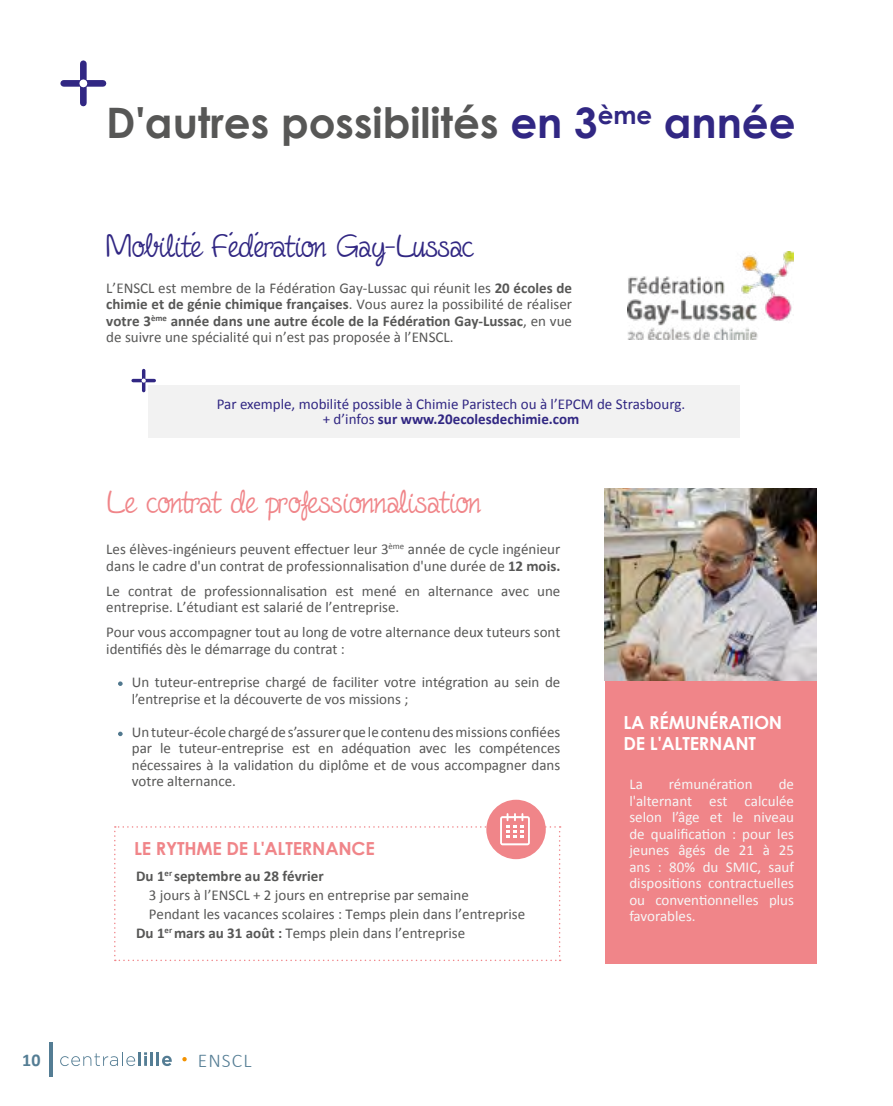
<style>
.page{position:relative;width:893px;height:1106px;background:#fff}
.page>*{position:absolute;margin:0;border:0;box-sizing:border-box;transform-origin:0 0}
.t1{font:700 42px "Century Gothic";color:#575756}
.t2{font:36px "Fineliner Script";color:#f08589}
.t3{font:36px "Fineliner Script";color:#312783}
.t4{font:300 19.5px "Calibri";letter-spacing:.06em;color:#547d94}
.t5{font:700 18px/21px "Century Gothic";letter-spacing:-.01em;color:#fff}
.t6{font:700 18px "Century Gothic";letter-spacing:-.01em;color:#f08589}
.t7{font:700 18px "Calibri";color:#547d94}
.t8{font:15px/16.5px "Calibri";color:#575756}
.t9{font:15px/16.5px "Calibri";color:#f6f6f6;text-align:justify}
.t10{font:15px/15px "Calibri";color:#312783;text-align:center}
.t11{font:700 15px "Calibri";color:#575756}
.s1{color:#312783}
.s2{font-weight:700}
</style>
<div class="page">
<hr style="left:50px;top:1042px;width:3px;height:34px;background:#547d94">
<svg style="left:60px;top:1052px;width:112px;height:14px"></svg>
<svg style="left:182px;top:1057px;width:5px;height:4px"></svg>
<div style="left:64px;top:80px;width:39px;height:7px;background:#312783"></div>
<div style="left:80px;top:64px;width:7px;height:39px;background:#312783"></div>
<svg style="left:79px;top:79px;width:8px;height:8px"></svg>
<img style="left:627px;top:252px;width:166px;height:87px">
<div style="left:148px;top:385px;width:592px;height:53px;background:#f2f2f2"></div>
<hr style="left:133px;top:379px;width:21px;height:3px;background:#312783">
<hr style="left:142px;top:370px;width:3px;height:20px;background:#312783">
<svg style="left:142px;top:378px;width:4px;height:4px"></svg>
<svg style="left:118px;top:681px;width:5px;height:5px"></svg>
<svg style="left:118px;top:731px;width:5px;height:5px"></svg>
<div style="left:605px;top:512px;width:211px;height:452px;background:#f08589"></div>
<img style="left:605px;top:488px;width:211px;height:192px">
<div style="left:486px;top:799px;width:60px;height:60px;background:#f08589;border-radius:50%"></div>
<svg style="left:114px;top:813px;width:447px;height:148px"></svg>
<h1 class="t1" style="left:106px;top:91px;width:691px">D'autres possibilités <span class="s1">en 3</span><sup>ème</sup> <span class="s1">année</span></h1>
<h2 class="t3" style="left:106px;top:227px;width:370px">Mobilité Fédération Gay-Lussac</h2>
<p class="t8" style="left:106px;top:279px;width:467px;text-align:justify">L’ENSCL est membre de la Fédération Gay-Lussac qui réunit les <span class="s2">20 écoles de chimie et de génie chimique françaises</span>. Vous aurez la possibilité de réaliser <span class="s2">votre 3</span><sup>ème</sup> <span class="s2">année dans une autre école de la Fédération Gay-Lussac</span>, en vue de suivre une spécialité qui n’est pas proposée à l’ENSCL.</p>
<p class="t10" style="left:217px;top:396px;width:470px">Par exemple, mobilité possible à Chimie Paristech ou à l’EPCM de Strasbourg. + d’infos <span class="s2">sur www.20ecolesdechimie.com</span></p>
<h2 class="t2" style="left:107px;top:483px;width:375px">Le contrat de professionnalisation</h2>
<p class="t8" style="left:106px;top:540px;width:456px">Les élèves-ingénieurs peuvent effectuer leur 3<sup>ème</sup> année de cycle ingénieur dans le cadre d'un contrat de professionnalisation d'une durée de <span class="s2">12 mois.</span></p>
<p class="t8" style="left:106px;top:582px;width:456px">Le contrat de professionnalisation est mené en alternance avec une entreprise. L’étudiant est salarié de l’entreprise.</p>
<p class="t8" style="left:106px;top:623px;width:456px">Pour vous accompagner tout au long de votre alternance deux tuteurs sont identifiés dès le démarrage du contrat :</p>
<p class="t8" style="left:132px;top:673px;width:430px">Un tuteur-entreprise chargé de faciliter votre intégration au sein de l’entreprise et la découverte de vos missions ;</p>
<p class="t8" style="left:132px;top:722px;width:430px;text-align:justify">Un tuteur-école chargé de s’assurer que le contenu des missions confiées par le tuteur-entreprise est en adéquation avec les compétences nécessaires à la validation du diplôme et de vous accompagner dans votre alternance.</p>
<p class="t6" style="left:134px;top:835px;width:242px">LE RYTHME DE L'ALTERNANCE</p>
<p class="t11" style="left:136px;top:866px;width:189px">Du 1<sup>er</sup> septembre au 28 février</p>
<p class="t8" style="left:149px;top:886px;width:321px">3 jours à l’ENSCL + 2 jours en entreprise par semaine</p>
<p class="t8" style="left:149px;top:905px;width:378px">Pendant les vacances scolaires : Temps plein dans l’entreprise</p>
<p class="t8" style="left:136px;top:924px;width:331px"><span class="s2">Du 1</span><sup>er</sup> <span class="s2">mars au 31 août :</span> Temps plein dans l’entreprise</p>
<p class="t7" style="left:22px;top:1048px;width:20px">10</p>
<h3 class="t4" style="left:198px;top:1047px;width:56px">ENSCL</h3>
<p class="t5" style="left:623px;top:711px;width:160px">LA RÉMUNÉRATION<br>DE L'ALTERNANT</p>
<p class="t9" style="left:629px;top:775px;width:15px">La</p>
<p class="t9" style="left:669px;top:775px;width:85px">rémunération</p>
<p class="t9" style="left:629px;top:775px;width:166px;text-indent:149px">de l'alternant est calculée selon l’âge et le niveau de qualification : pour les jeunes âgés de 21 à 25 ans : 80% du SMIC, sauf dispositions contractuelles ou conventionnelles plus favorables.</p>
</div>
